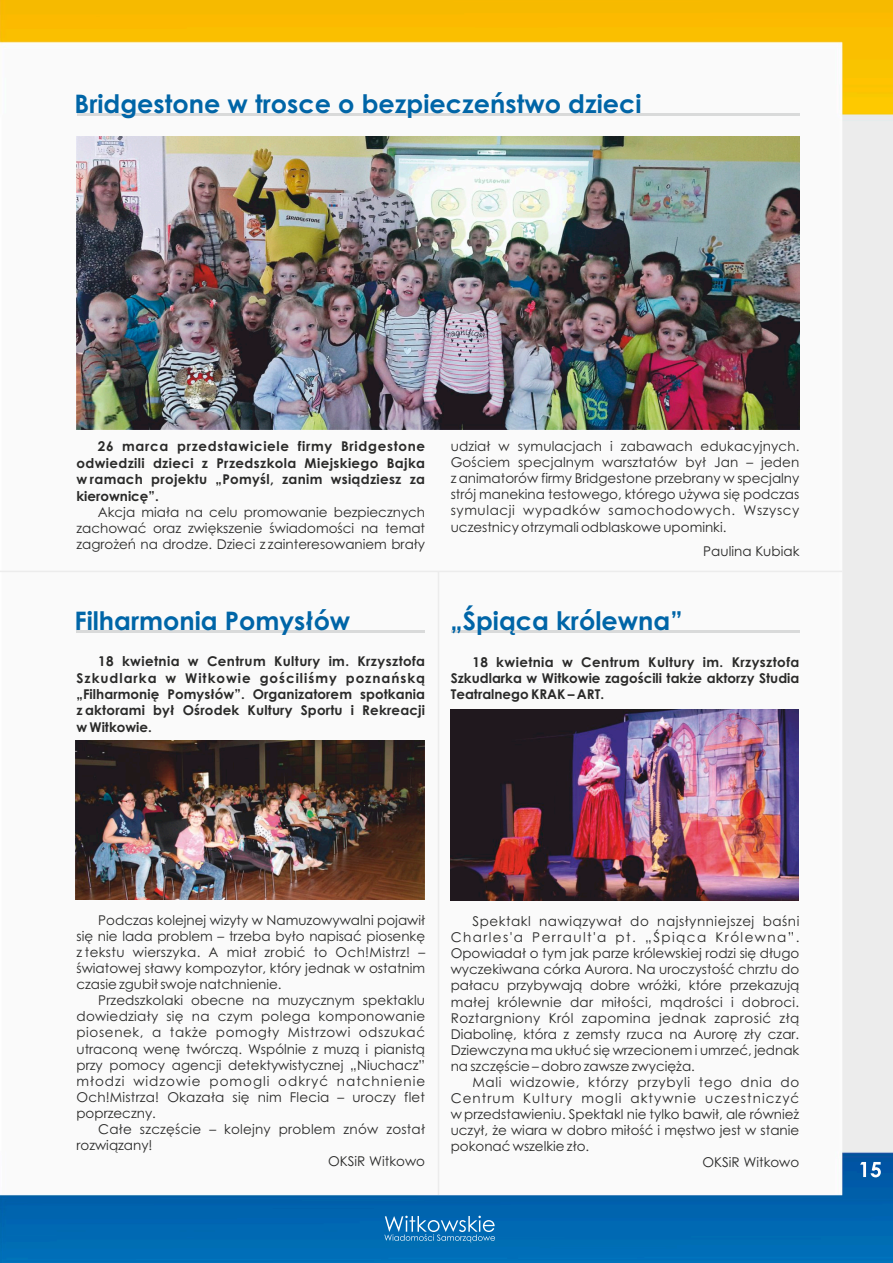
<style>
.page{position:relative;width:893px;height:1263px;background:#fff}
.page>*{position:absolute;margin:0;border:0;box-sizing:border-box;transform-origin:0 0}
.t1{font:700 25.5px "Century Gothic";color:#0065a7}
.t2{font:13.5px/16px "Century Gothic";color:#2a2a29;text-align:justify}
.t3{font:700 13.5px/16.4px "Century Gothic";letter-spacing:.015em;color:#2a2a29;text-align:justify}
.t4{font:13.5px "Century Gothic";letter-spacing:.075em;color:#2a2a29}
.t5{font:13.5px "Century Gothic";letter-spacing:.05em;color:#2a2a29}
</style>
<div class="page">
<img style="left:0;top:0;width:893px;height:1263px">
<svg style="left:860px;top:1162px;width:21px;height:15px"></svg>
<svg style="left:384px;top:1216px;width:111px;height:26px;background:#3386c1"></svg>
<hr style="left:77px;top:114px;width:722px;height:2px;background:#d9dada">
<img style="left:76px;top:136px;width:723px;height:293px">
<hr style="left:0;top:571px;width:842px;height:1px;background:#ececec">
<hr style="left:451px;top:631px;width:348px;height:2px;background:#d9dada">
<hr style="left:77px;top:631px;width:348px;height:2px;background:#d9dada">
<img style="left:450px;top:710px;width:349px;height:191px">
<img style="left:76px;top:741px;width:348px;height:158px">
<hr style="left:438px;top:571px;width:1px;height:624px;background:#ececec">
<h1 class="t1" style="left:75px;top:94px;width:569px">Bridgestone w trosce o bezpieczeństwo dzieci</h1>
<p class="t3" style="left:76px;top:440px;width:350px;text-indent:21px">26 marca przedstawiciele firmy Bridgestone odwiedzili dzieci z Przedszkola Miejskiego Bajka w ramach projektu „Pomyśl, zanim wsiądziesz za kierownicę”.</p>
<p class="t2" style="left:76px;top:505px;width:350px;text-indent:21px">Akcja miała na celu promowanie bezpiecznych zachować oraz zwiększenie świadomości na temat zagrożeń na drodze. Dzieci z zainteresowaniem brały</p>
<h1 class="t1" style="left:74px;top:610px;width:277px">Filharmonia Pomysłów</h1>
<p class="t3" style="left:77px;top:654px;width:350px;text-indent:22px">18 kwietnia w Centrum Kultury im. Krzysztofa Szkudlarka w Witkowie gościliśmy poznańską „Filharmonię Pomysłów”. Organizatorem spotkania z aktorami był Ośrodek Kultury Sportu i Rekreacji w Witkowie.</p>
<p class="t2" style="left:451px;top:439px;width:350px">udział w symulacjach i zabawach edukacyjnych.<br>Gościem specjalnym warsztatów był Jan – jeden z animatorów firmy Bridgestone przebrany w specjalny strój manekina testowego, którego używa się podczas symulacji wypadków samochodowych. Wszyscy uczestnicy otrzymali odblaskowe upominki.</p>
<p class="t2" style="left:703px;top:545px;width:98px">Paulina Kubiak</p>
<h1 class="t1" style="left:451px;top:611px;width:234px">„Śpiąca królewna”</h1>
<p class="t3" style="left:451px;top:655px;width:350px;text-indent:22px">18 kwietnia w Centrum Kultury im. Krzysztofa Szkudlarka w Witkowie zagościli także aktorzy Studia Teatralnego KRAK – ART.</p>
<p class="t2" style="left:76px;top:913px;width:350px;text-indent:22px">Podczas kolejnej wizyty w Namuzowywalni pojawił się nie lada problem – trzeba było napisać piosenkę z tekstu wierszyka. A miał zrobić to Och!Mistrz! – światowej sławy kompozytor, który jednak w ostatnim czasie zgubił swoje natchnienie.</p>
<p class="t2" style="left:76px;top:993px;width:350px;text-indent:22px">Przedszkolaki obecne na muzycznym spektaklu dowiedziały się na czym polega komponowanie piosenek, a także pomogły Mistrzowi odszukać utraconą wenę twórczą. Wspólnie z muzą i pianistą przy pomocy agencji detektywistycznej „Niuchacz” młodzi widzowie pomogli odkryć natchnienie Och!Mistrza! Okazała się nim Flecia – uroczy flet poprzeczny.</p>
<p class="t2" style="left:98px;top:1122px;width:328px">Całe szczęście – kolejny problem znów został</p>
<p class="t2" style="left:76px;top:1138px;width:78px">rozwiązany!</p>
<p class="t2" style="left:328px;top:1154px;width:98px">OKSiR Witkowo</p>
<p class="t2" style="left:451px;top:914px;width:350px;text-indent:22px">Spektakl nawiązywał do najsłynniejszej baśni Charles'a Perrault'a pt. „Śpiąca Królewna”.<br>Opowiadał o tym jak parze królewskiej rodzi się długo wyczekiwana córka Aurora. Na uroczystość chrztu do pałacu przybywają dobre wróżki, które przekazują małej królewnie dar miłości, mądrości i dobroci.<br>Roztargniony Król zapomina jednak zaprosić złą Diabolinę, która z zemsty rzuca na Aurorę zły czar.<br>Dziewczyna ma ukłuć się wrzecionem i umrzeć, jednak na szczęście – dobro zawsze zwycięża.</p>
<p class="t5" style="left:472px;top:1077px;width:328px">Mali widzowie, którzy przybyli tego dnia do</p>
<p class="t4" style="left:451px;top:1093px;width:350px">Centrum Kultury mogli aktywnie uczestniczyć</p>
<p class="t2" style="left:451px;top:1107px;width:350px">w przedstawieniu. Spektakl nie tylko bawił, ale również</p>
<p class="t2" style="left:451px;top:1123px;width:350px">uczył, że wiara w dobro miłość i męstwo jest w stanie</p>
<p class="t2" style="left:451px;top:1139px;width:140px">pokonać wszelkie zło.</p>
<p class="t2" style="left:702px;top:1156px;width:98px">OKSiR Witkowo</p>
</div>
